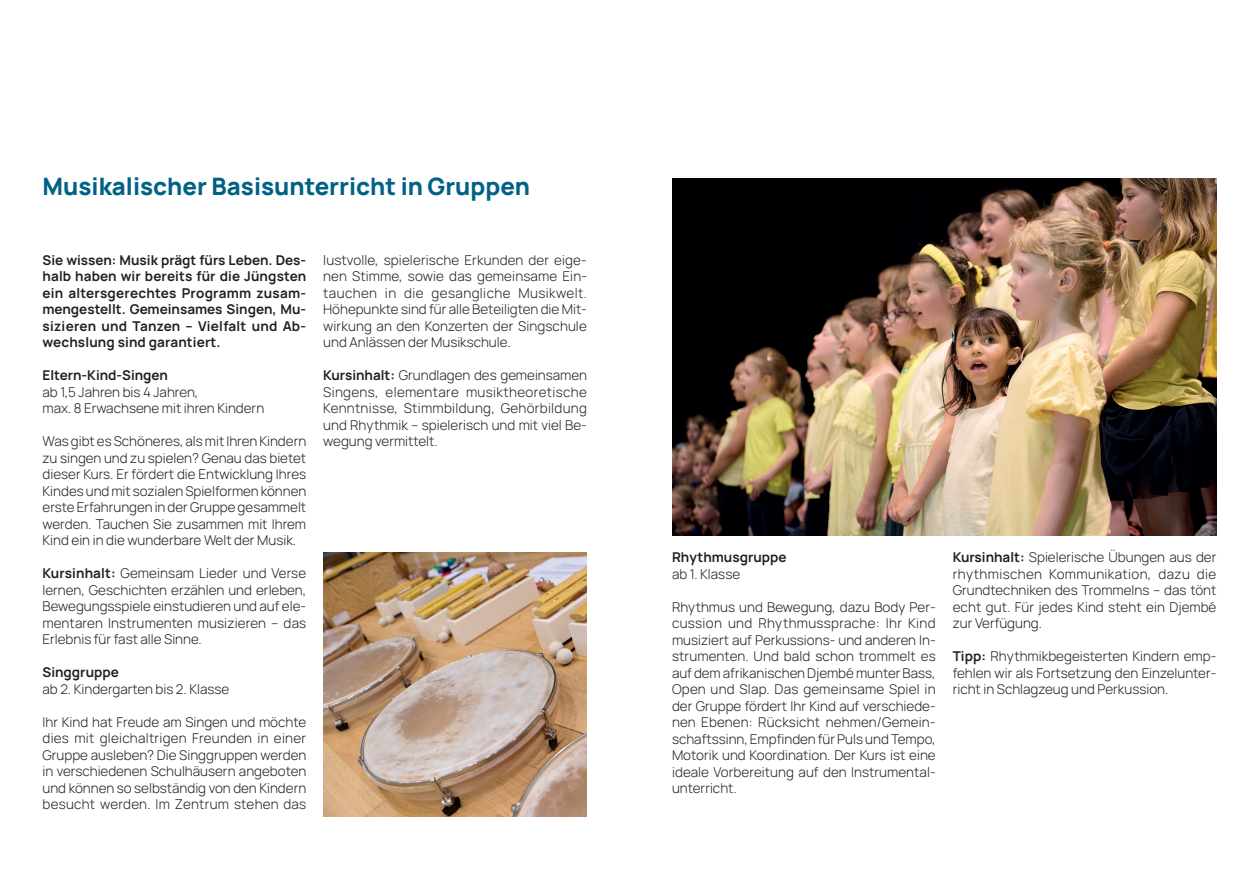
<style>
.page{position:relative;width:1259px;height:893px;background:#fff}
.page>*{position:absolute;margin:0;border:0;box-sizing:border-box;transform-origin:0 0}
.t1{font:800 24px "Manrope";color:#006186}
.t2{font:300 13.5px/16.5px "Manrope";color:#231f20;text-align:justify}
.t3{font:700 13.5px/16.5px "Manrope";color:#231f20;text-align:justify}
.s1{font-weight:700}
</style>
<div class="page">
<img style="left:672px;top:179px;width:544px;height:357px">
<img style="left:323px;top:553px;width:264px;height:263px">
<h1 class="t1" style="left:43px;top:170px;width:489px">Musikalischer Basisunterricht in Gruppen</h1>
<p class="t3" style="left:43px;top:252px;width:265px">Sie wissen: Musik prägt fürs Leben. Des&shy;halb haben wir bereits für die Jüngsten ein altersgerechtes Programm zusam&shy;mengestellt. Gemeinsames Singen, Mu&shy;sizieren und Tanzen – Vielfalt und Ab&shy;wechslung sind garantiert.</p>
<p class="t3" style="left:43px;top:367px;width:127px">Eltern-Kind-Singen</p>
<p class="t2" style="left:43px;top:384px;width:223px">ab 1,5 Jahren bis 4 Jahren,<br>max. 8 Erwachsene mit ihren Kindern</p>
<p class="t2" style="left:43px;top:433px;width:265px">Was gibt es Schöneres, als mit Ihren Kindern zu singen und zu spielen? Genau das bietet dieser Kurs. Er fördert die Entwicklung Ihres Kindes und mit sozialen Spielformen können erste Erfahrungen in der Gruppe gesammelt werden. Tauchen Sie zusammen mit Ihrem Kind ein in die wunderbare Welt der Musik.</p>
<p class="t2" style="left:43px;top:565px;width:265px"><span class="s1">Kursinhalt:</span> Gemeinsam Lieder und Verse lernen, Geschichten erzählen und erleben, Bewegungsspiele einstudieren und auf ele&shy;mentaren Instrumenten musizieren – das Erlebnis für fast alle Sinne.</p>
<p class="t3" style="left:43px;top:664px;width:78px">Singgruppe</p>
<p class="t2" style="left:43px;top:681px;width:188px">ab 2. Kindergarten bis 2. Klasse</p>
<p class="t2" style="left:43px;top:714px;width:265px">Ihr Kind hat Freude am Singen und möchte dies mit gleichaltrigen Freunden in einer Gruppe ausleben? Die Singgruppen werden in verschiedenen Schulhäusern angeboten und können so selbständig von den Kindern besucht werden. Im Zentrum stehen das</p>
<p class="t2" style="left:323px;top:252px;width:265px">lustvolle, spielerische Erkunden der eige&shy;nen Stimme, sowie das gemeinsame Ein&shy;tauchen in die gesangliche Musikwelt.<br>Höhepunkte sind für alle Beteiligten die Mit&shy;wirkung an den Konzerten der Singschule und Anlässen der Musikschule.</p>
<p class="t2" style="left:323px;top:367px;width:265px"><span class="s1">Kursinhalt:</span> Grundlagen des gemeinsamen Singens, elementare musiktheoretische Kenntnisse, Stimmbildung, Gehörbildung und Rhythmik – spielerisch und mit viel Be&shy;wegung vermittelt.</p>
<p class="t3" style="left:672px;top:549px;width:116px">Rhythmusgruppe</p>
<p class="t2" style="left:672px;top:566px;width:70px">ab 1. Klasse</p>
<p class="t2" style="left:672px;top:599px;width:265px">Rhythmus und Bewegung, dazu Body Per&shy;cussion und Rhythmussprache: Ihr Kind musiziert auf Perkussions- und anderen In&shy;strumenten. Und bald schon trommelt es auf dem afrikanischen Djembé munter Bass, Open und Slap. Das gemeinsame Spiel in der Gruppe fördert Ihr Kind auf verschiede&shy;nen Ebenen: Rücksicht nehmen/Gemein&shy;schaftssinn, Empfinden für Puls und Tempo, Motorik und Koordination. Der Kurs ist eine ideale Vorbereitung auf den Instrumental&shy;unterricht.</p>
<p class="t2" style="left:952px;top:549px;width:265px"><span class="s1">Kursinhalt:</span> Spielerische Übungen aus der rhythmischen Kommunikation, dazu die Grundtechniken des Trommelns – das tönt echt gut. Für jedes Kind steht ein Djembé zur Verfügung.</p>
<p class="t2" style="left:952px;top:648px;width:265px"><span class="s1">Tipp:</span> Rhythmikbegeisterten Kindern emp&shy;fehlen wir als Fortsetzung den Einzelunter&shy;richt in Schlagzeug und Perkussion.</p>
</div>
